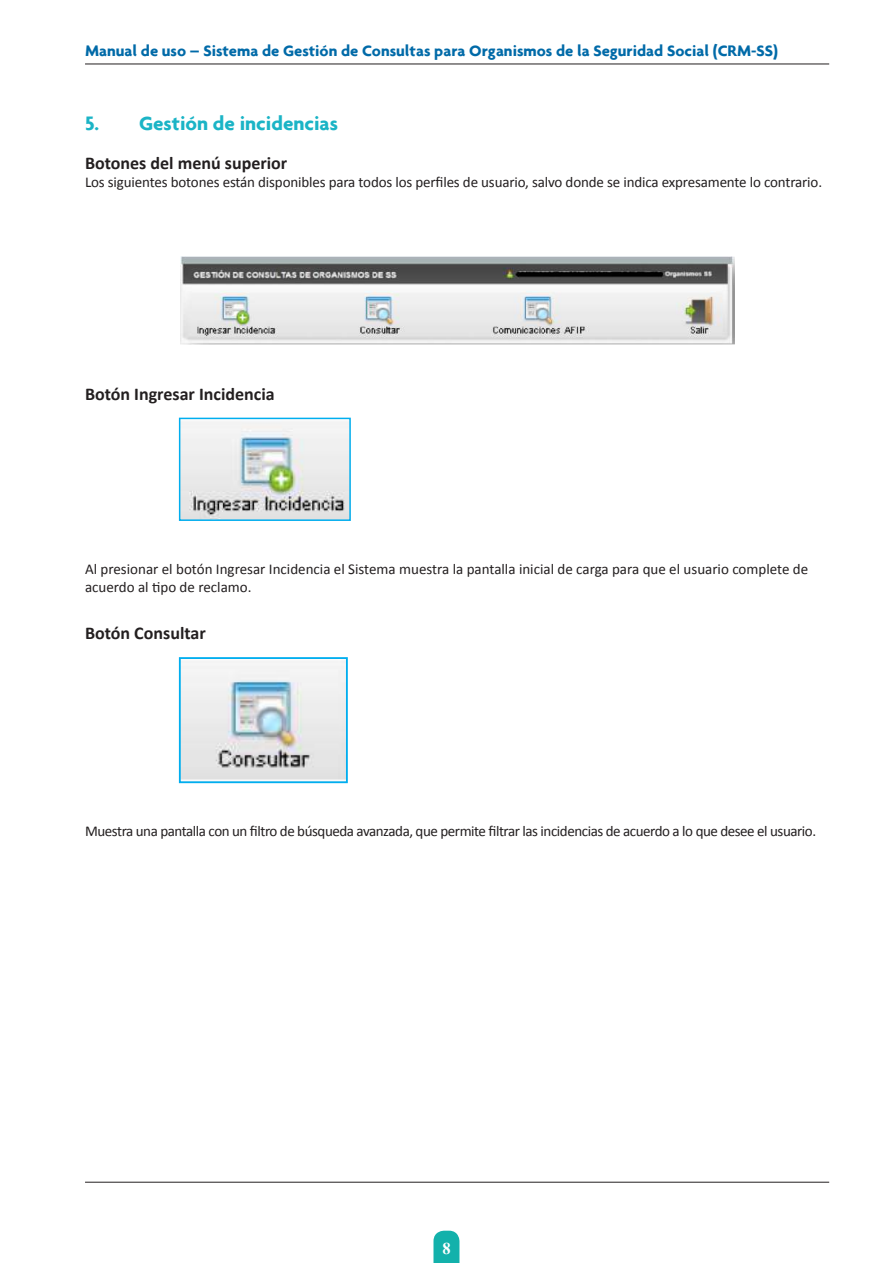
<style>
.page{position:relative;width:893px;height:1263px;background:#fff}
.page>*{position:absolute;margin:0;border:0;box-sizing:border-box;transform-origin:0 0}
.t1{font:700 21px "Agenda";color:#1bb4c6}
.t2{font:700 18px "Calibri";color:#231f20}
.t3{font:700 16.5px "Agenda";color:#006aa8}
.t4{font:700 16.5px "Times New Roman";color:#fff}
.t5{font:15px/18px "Calibri";letter-spacing:-.01em;color:#231f20}
.t6{font:15px "Calibri";letter-spacing:-.03em;color:#231f20}
</style>
<div class="page">
<hr style="left:85px;top:1182px;width:744px;height:1px;background:#231f20">
<hr style="left:85px;top:64px;width:744px;height:1px;background:#231f20">
<svg style="left:433px;top:1231px;width:26px;height:32px"></svg>
<img style="left:180px;top:256px;width:555px;height:88px">
<img style="left:182px;top:421px;width:166px;height:97px">
<div style="left:179px;top:418px;width:172px;height:103px;border:2px solid #00aeef"></div>
<img style="left:182px;top:661px;width:163px;height:119px">
<div style="left:179px;top:657px;width:169px;height:126px;border:2px solid #00aeef"></div>
<p class="t3" style="left:85px;top:40px;width:694px">Manual de uso – Sistema de Gestión de Consultas para Organismos de la Seguridad Social (CRM-SS)</p>
<h1 class="t1" style="left:85px;top:111px;width:255px">5. Gestión de incidencias</h1>
<p class="t2" style="left:85px;top:152px;width:204px">Botones del menú superior</p>
<p class="t5" style="left:85px;top:172px;width:738px">Los siguientes botones están disponibles para todos los perfiles de usuario, salvo donde se indica expresamente lo contrario.</p>
<p class="t2" style="left:85px;top:382px;width:191px">Botón Ingresar Incidencia</p>
<p class="t5" style="left:85px;top:559px;width:725px">Al presionar el botón Ingresar Incidencia el Sistema muestra la pantalla inicial de carga para que el usuario complete de acuerdo al tipo de reclamo.</p>
<p class="t2" style="left:85px;top:621px;width:122px">Botón Consultar</p>
<p class="t6" style="left:85px;top:822px;width:733px">Muestra una pantalla con un filtro de búsqueda avanzada, que permite filtrar las incidencias de acuerdo a lo que desee el usuario.</p>
<p class="t4" style="left:442px;top:1236px;width:10px">8</p>
</div>
